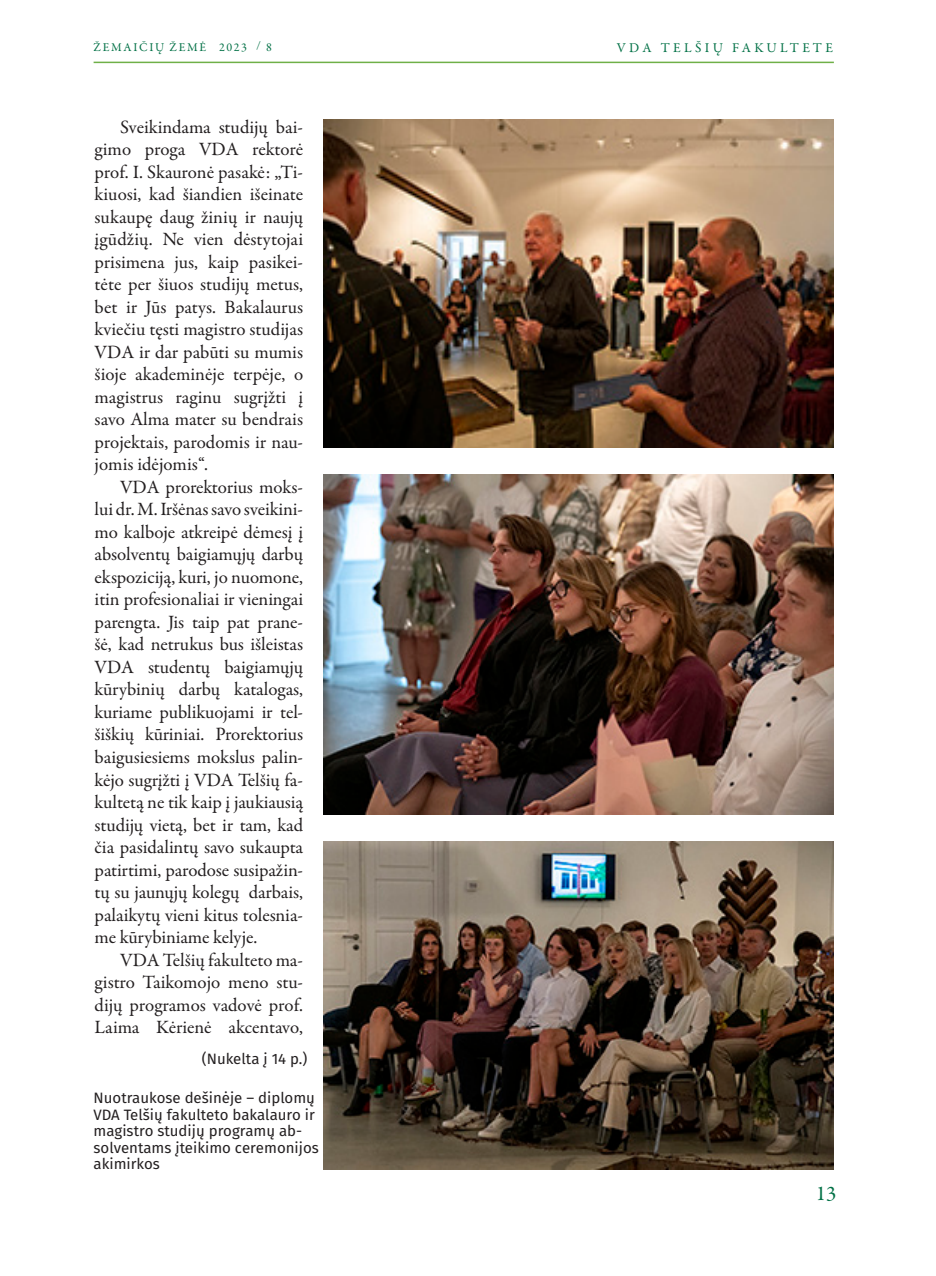
<style>
.page{position:relative;width:936px;height:1276px;background:#fff}
.page>*{position:absolute;margin:0;border:0;box-sizing:border-box;transform-origin:0 0}
.t1{font:21px "Garamond Premr Pro";color:#017045}
.tekstas{font:18.9px/22.5px "Garamond Premr Pro";letter-spacing:-.005em;color:#231f20;text-align:justify}
.parašas{font:15px/16.5px "Fira Sans";color:#231f20;text-align:justify}
.nukelta{font:15px "Fira Sans";color:#231f20}
.t2{font:13.5px "Garamond Premr Pro";letter-spacing:.25em;color:#017045}
.t3{font:12px "Garamond Premr Pro";letter-spacing:.14em;color:#017045}
</style>
<div class="page">
<hr style="left:94px;top:62px;width:739px;height:1px;background:#6fb048">
<img style="left:323px;top:119px;width:510px;height:329px">
<img style="left:323px;top:841px;width:510px;height:328px">
<img style="left:323px;top:474px;width:510px;height:340px">
<p class="t3" style="left:94px;top:40px;width:180px">ŽEMAIČIŲ ŽEMĖ 2023 / 8</p>
<p class="t2" style="left:617px;top:39px;width:217px">VDA TELŠIŲ FAKULTETE</p>
<p class="tekstas" style="left:95px;top:116px;width:210px;text-indent:26px">Sveikindama studijų bai&shy;gimo proga VDA rektorė prof. I. Skauronė pasakė: „Ti&shy;kiuosi, kad šiandien išeinate sukaupę daug žinių ir naujų įgūdžių. Ne vien dėstytojai prisimena jus, kaip pasikei&shy;tėte per šiuos studijų metus, bet ir Jūs patys. Bakalaurus kviečiu tęsti magistro studijas VDA ir dar pabūti su mumis šioje akademinėje terpėje, o magistrus raginu sugrįžti į savo Alma mater su bendrais projektais, parodomis ir nau&shy;jomis idėjomis“.</p>
<p class="tekstas" style="left:95px;top:476px;width:210px;text-indent:26px">VDA prorektorius moks&shy;lui dr. M. Iršėnas savo sveikini&shy;mo kalboje atkreipė dėmesį į absolventų baigiamųjų darbų ekspoziciją, kuri, jo nuomone, itin profesionaliai ir vieningai parengta. Jis taip pat prane&shy;šė, kad netrukus bus išleistas VDA studentų baigiamųjų kūrybinių darbų katalogas, kuriame publikuojami ir tel&shy;šiškių kūriniai. Prorektorius baigusiesiems mokslus palin&shy;kėjo sugrįžti į VDA Telšių fa&shy;kultetą ne tik kaip į jaukiausią studijų vietą, bet ir tam, kad čia pasidalintų savo sukaupta patirtimi, parodose susipažin&shy;tų su jaunųjų kolegų darbais, palaikytų vieni kitus tolesnia&shy;me kūrybiniame kelyje.</p>
<p class="tekstas" style="left:95px;top:949px;width:210px;text-indent:26px">VDA Telšių fakulteto ma&shy;gistro Taikomojo meno stu&shy;dijų programos vadovė prof.<br>Laima Kėrienė akcentavo,</p>
<p class="nukelta" style="left:202px;top:1048px;width:107px">(Nukelta į 14 p.)</p>
<p class="parašas" style="left:94px;top:1091px;width:223px">Nuotraukose dešinėje – diplomų VDA Telšių fakulteto bakalauro ir magistro studijų programų ab-</p>
<p class="parašas" style="left:94px;top:1140px;width:227px">solventams įteikimo ceremonijos akimirkos</p>
<p class="t1" style="left:815px;top:1180px;width:22px">13</p>
</div>
